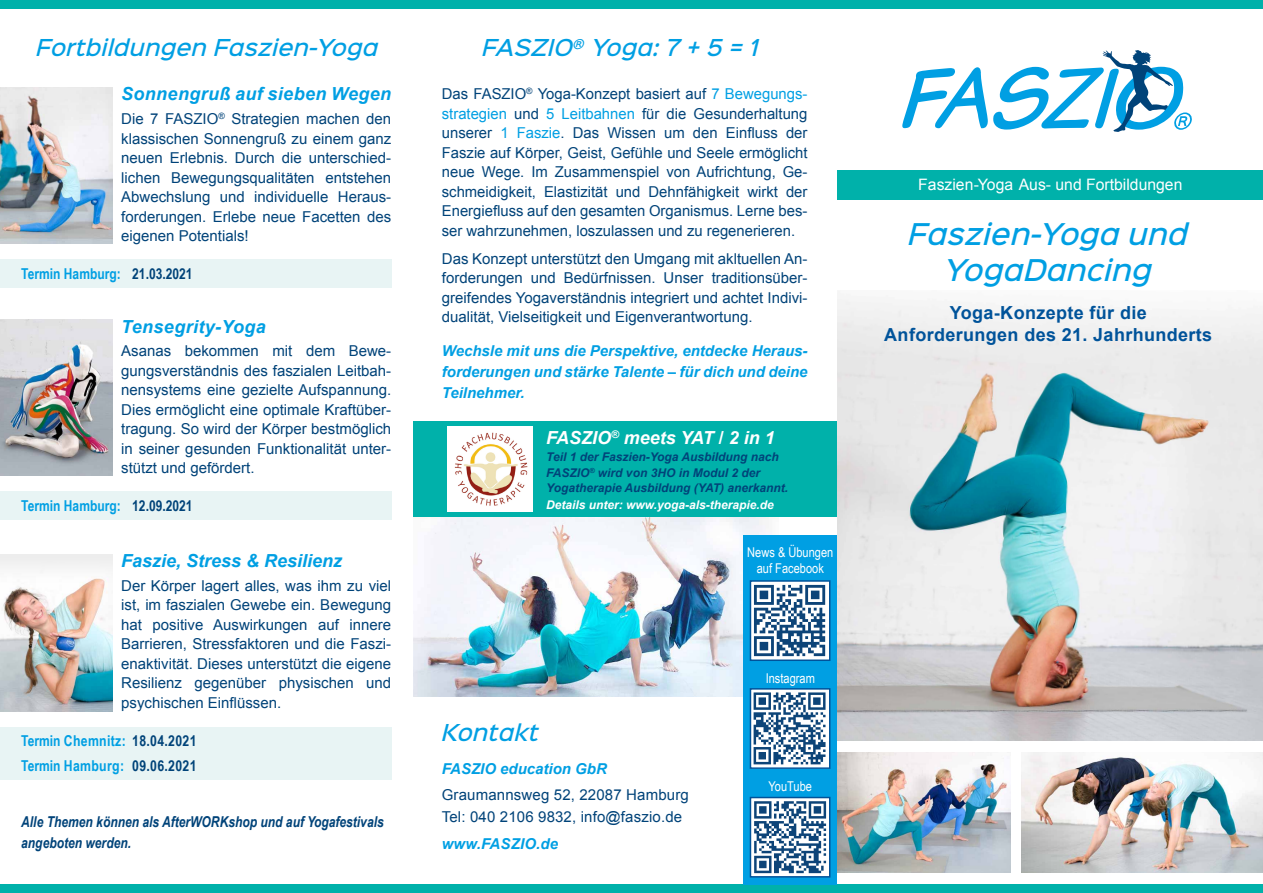
<style>
.page{position:relative;width:1263px;height:893px;background:#fff}
.page>*{position:absolute;margin:0;border:0;box-sizing:border-box;transform-origin:0 0}
.t1{font:italic 500 27px/36px "Sinkin Sans 500";color:#009fe3;text-align:center}
.t2{font:italic 500 21px "Sinkin Sans 500";color:#009fe3}
.t3{font:700 18px/21.6px "Arial";letter-spacing:.02em;color:#00539a;text-align:center}
.t4{font:italic 700 18px "Arial";letter-spacing:.02em;color:#009fe3}
.t5{font:italic 700 18px "Arial";color:#009fe3}
.t6{font:italic 700 18px "Arial";color:#fff}
.t7{font:15.75px "Arial";color:#fff}
.t8{font:15px/19.5px "Arial";color:#004379;text-align:justify}
.t9{font:italic 700 15px/21px "Arial";color:#009fe3;text-align:justify}
.t10{font:italic 700 15px/21px "Arial Narrow";color:#004379}
.t11{font:700 15px/25.2px "Arial Narrow";letter-spacing:.02em;color:#009fe3}
.t12{font:700 15px "Arial Narrow";color:#009fe3}
.t13{font:13.5px/16.2px "Arial Narrow";color:#fff;text-align:center}
.t14{font:italic 700 12px/16.5px "Arial";color:#004379}
.t15{font:italic 700 12px "Arial";color:#fff}
.s1{color:#004379}
.s2{color:#009fe3}
.s3{font-style:normal}
</style>
<div class="page">
<div style="left:0;top:260px;width:391px;height:28px;background:#e8f4f4"></div>
<div style="left:0;top:491px;width:391px;height:28px;background:#e8f4f4"></div>
<div style="left:0;top:727px;width:391px;height:53px;background:#e8f4f4"></div>
<img style="left:413px;top:517px;width:359px;height:179px">
<div style="left:413px;top:422px;width:425px;height:95px;background:#00b1aa"></div>
<div style="left:448px;top:427px;width:85px;height:85px;background:#fff"></div>
<img style="left:454px;top:432px;width:74px;height:74px">
<img style="left:0;top:583px;width:113px;height:128px">
<img style="left:0;top:87px;width:113px;height:156px">
<img style="left:0;top:319px;width:113px;height:156px">
<img style="left:838px;top:299px;width:425px;height:441px">
<svg style="left:902px;top:50px;width:290px;height:82px"></svg>
<img style="left:1021px;top:752px;width:242px;height:120px">
<img style="left:838px;top:752px;width:172px;height:120px">
<div style="left:838px;top:170px;width:425px;height:29px;background:#00b1aa"></div>
<div style="left:0;top:0;width:1263px;height:9px;background:#00b1aa"></div>
<div style="left:0;top:884px;width:1263px;height:9px;background:#00b1aa"></div>
<div style="left:743px;top:535px;width:94px;height:349px;background:#009fe3"></div>
<svg style="left:753px;top:583px;width:74px;height:75px"></svg>
<svg style="left:754px;top:585px;width:71px;height:71px;background:#7c99b5"></svg>
<div style="left:750px;top:580px;width:80px;height:81px;border:2px solid #00539a"></div>
<svg style="left:753px;top:691px;width:74px;height:75px"></svg>
<svg style="left:754px;top:692px;width:71px;height:72px;background:#84a0ba"></svg>
<div style="left:750px;top:688px;width:80px;height:81px;border:2px solid #00539a"></div>
<svg style="left:753px;top:800px;width:74px;height:75px"></svg>
<svg style="left:754px;top:801px;width:72px;height:72px;background:#819eb8"></svg>
<div style="left:750px;top:797px;width:80px;height:81px;border:2px solid #00539a"></div>
<div style="left:0;top:554px;width:113px;height:29px;background:#f5f4f4"></div>
<h2 class="t2" style="left:36px;top:30px;width:344px">Fortbildungen Faszien-Yoga</h2>
<p class="t4" style="left:121px;top:82px;width:272px">Sonnengruß auf sieben Wegen</p>
<p class="t8" style="left:121px;top:109px;width:271px">Die 7 FASZIO<sup>®</sup> Strategien machen den klassischen Sonnengruß zu einem ganz neuen Erlebnis. Durch die unterschied&shy;lichen Bewegungsqualitäten entstehen Abwechslung und individuelle Heraus&shy;forderungen. Erlebe neue Facetten des eigenen Potentials!</p>
<p class="t12" style="left:21px;top:262px;width:173px">Termin Hamburg: <span class="s1">21.03.2021</span></p>
<p class="t4" style="left:121px;top:314px;width:146px">Tensegrity-Yoga</p>
<p class="t8" style="left:121px;top:341px;width:272px">Asanas bekommen mit dem Bewe&shy;gungsverständnis des faszialen Leitbah&shy;nensystems eine gezielte Aufspannung.<br>Dies ermöglicht eine optimale Kraftüber&shy;tragung. So wird der Körper bestmöglich in seiner gesunden Funktionalität unter&shy;stützt und gefördert.</p>
<p class="t12" style="left:21px;top:495px;width:173px">Termin Hamburg: <span class="s1">12.09.2021</span></p>
<p class="t5" style="left:121px;top:549px;width:223px">Faszie, Stress &amp; Resilienz</p>
<p class="t8" style="left:121px;top:576px;width:272px">Der Körper lagert alles, was ihm zu viel ist, im faszialen Gewebe ein. Bewegung hat positive Auswirkungen auf innere Barrieren, Stressfaktoren und die Faszi&shy;enaktivität. Dieses unterstützt die eigene Resilienz gegenüber physischen und psychischen Einflüssen.</p>
<p class="t11" style="left:21px;top:727px;width:177px">Termin Chemnitz: <span class="s1">18.04.2021<br></span>Termin Hamburg: <span class="s1">09.06.2021</span></p>
<p class="t10" style="left:21px;top:811px;width:364px">Alle Themen können als AfterWORKshop und auf Yogafestivals angeboten werden.</p>
<h2 class="t2" style="left:482px;top:30px;width:278px">FASZIO<sup>®</sup> Yoga: 7 + 5 = 1</h2>
<p class="t8" style="left:442px;top:84px;width:367px">Das FASZIO<sup>®</sup> Yoga-Konzept basiert auf <span class="s2">7 Bewegungs&shy;strategien</span> und <span class="s2">5 Leitbahnen</span> für die Gesunderhaltung unserer <span class="s2">1 Faszie</span>. Das Wissen um den Einfluss der Faszie auf Körper, Geist, Gefühle und Seele ermöglicht neue Wege. Im Zusammenspiel von Aufrichtung, Ge&shy;schmeidigkeit, Elastizität und Dehnfähigkeit wirkt der Energiefluss auf den gesamten Organismus. Lerne bes&shy;ser wahrzunehmen, loszulassen und zu regenerieren.</p>
<p class="t8" style="left:442px;top:249px;width:367px">Das Konzept unterstützt den Umgang mit akltuellen An&shy;forderungen und Bedürfnissen. Unser traditionsüber&shy;greifendes Yogaverständnis integriert und achtet Indivi&shy;dualität, Vielseitigkeit und Eigenverantwortung.</p>
<p class="t9" style="left:442px;top:341px;width:367px">Wechsle mit uns die Perspektive, entdecke Heraus&shy;forderungen und stärke Talente – für dich und deine Teilnehmer.</p>
<p class="t6" style="left:546px;top:426px;width:230px">FASZIO<sup>®</sup> meets YAT <span class="s3">/</span> 2 in 1</p>
<p class="t14" style="left:546px;top:448px;width:234px">Teil 1 der Faszien-Yoga Ausbildung nach<br>FASZIO<sup>®</sup> wird von 3HO in Modul 2 der</p>
<p class="t14" style="left:546px;top:480px;width:244px">Yogatherapie Ausbildung (YAT) anerkannt.</p>
<p class="t15" style="left:546px;top:496px;width:229px">Details unter: www.yoga-als-therapie.de</p>
<p class="t13" style="left:747px;top:543px;width:88px">News &amp; Übungen auf Facebook</p>
<h2 class="t2" style="left:442px;top:715px;width:99px">Kontakt</h2>
<p class="t9" style="left:442px;top:758px;width:167px">FASZIO education GbR</p>
<p class="t8" style="left:442px;top:784px;width:248px;line-height:22.2px">Graumannsweg 52, 22087 Hamburg<br>Tel: 040 2106 9832, info@faszio.de</p>
<p class="t9" style="left:442px;top:833px;width:118px">www.FASZIO.de</p>
<p class="t13" style="left:766px;top:669px;width:51px">Instagram</p>
<p class="t13" style="left:768px;top:778px;width:45px">YouTube</p>
<p class="t7" style="left:918px;top:174px;width:266px">Faszien-Yoga Aus- und Fortbildungen</p>
<h1 class="t1" style="left:908px;top:214px;width:282px">Faszien-Yoga und<br>YogaDancing</h1>
<p class="t3" style="left:884px;top:303px;width:329px">Yoga-Konzepte für die<br>Anforderungen des 21. Jahrhunderts</p>
</div>
